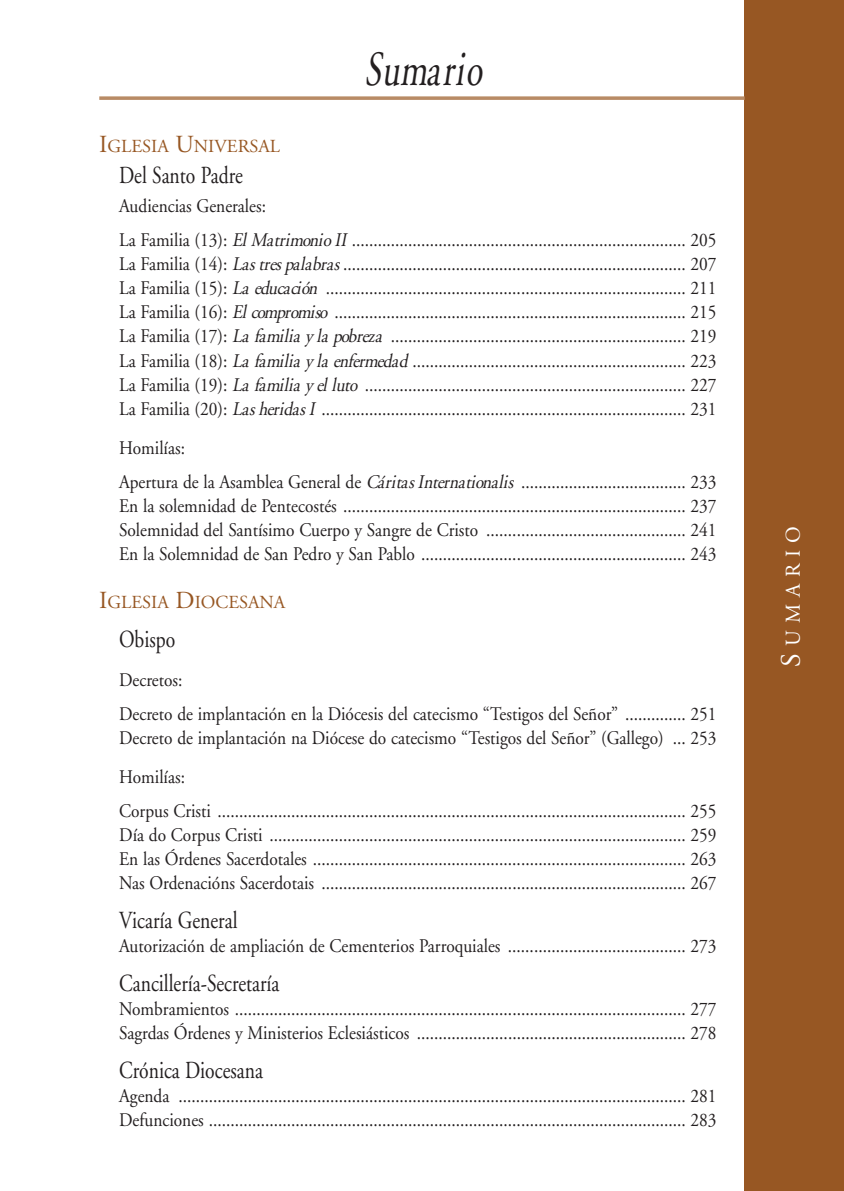
<style>
.page{position:relative;width:844px;height:1191px;background:#fff}
.page>*{position:absolute;margin:0;border:0;box-sizing:border-box;transform-origin:0 0}
.t1{font:italic 49px "Adobe Garamond";color:#231f20;scale:.7 1}
.t2{font:24.5px "Adobe Garamond";color:#231f20;scale:.8 1}
.t3{font:21px "Adobe Garamond";color:#fff}
.t4{font:19.25px/24.2px "Adobe Garamond";color:#231f20;scale:.9 1}
.t5{font:18.38px "Adobe Garamond";color:#975723}
.s1{font-size:24.5px}
.s2{font-style:italic}
.s3{font-size:28px}
</style>
<div class="page">
<div style="left:744px;top:0;width:99px;height:1191px;background:#975723"></div>
<svg style="left:99px;top:96px;width:645px;height:4px;background:#c09977"></svg>
<h1 class="t1" style="left:364px;top:50px;width:179px">Sumario</h1>
<p class="t5" style="left:99px;top:138px;width:182px"><span class="s1">I</span>GLESIA <span class="s1">U</span>NIVERSAL</p>
<p class="t2" style="left:119px;top:166px;width:156px">Del Santo Padre</p>
<p class="t4" style="left:119px;top:191px;width:665px;line-height:33.9px">Audiencias Generales:<br>La Familia (13): <span class="s2">ElMatrimonioII</span> ............................................................................. 205</p>
<p class="t4" style="left:119px;top:254px;width:665px;text-align:justify">La Familia (14): <span class="s2">Lastrespalabras</span>............................................................................... 207<br>La Familia (15): <span class="s2">Laeducación</span> ................................................................................... 211<br>La Familia (16): <span class="s2">Elcompromiso</span> ................................................................................. 215<br>La Familia (17): <span class="s2">Lafamiliay lapobreza</span> .................................................................... 219<br>La Familia (18): <span class="s2">Lafamiliay laenfermedad</span> ............................................................... 223<br>La Familia (19): <span class="s2">Lafamiliay elluto</span> .......................................................................... 227<br>La Familia (20): <span class="s2">LasheridasI</span> .................................................................................... 231</p>
<p class="t4" style="left:119px;top:432px;width:665px;line-height:33.9px">Homilías:<br>Apertura de la Asamblea General de <span class="s2">CáritasInternationalis</span> ...................................... 233</p>
<p class="t4" style="left:119px;top:495px;width:665px;text-align:justify">En la solemnidad de Pentecostés ............................................................................... 237<br>Solemnidad del Santísimo Cuerpo y Sangre de Cristo .............................................. 241<br>En la Solemnidad de San Pedro y San Pablo ............................................................. 243</p>
<p class="t5" style="left:99px;top:595px;width:187px"><span class="s1">I</span>GLESIA <span class="s1">D</span>IOCESANA</p>
<p class="t2" style="left:119px;top:629px;width:72px">Obispo</p>
<p class="t4" style="left:119px;top:664px;width:665px;line-height:33.9px">Decretos:<br>Decreto de implantación en la Diócesis del catecismo “Testigos del Señor” .............. 251</p>
<p class="t4" style="left:119px;top:720px;width:665px;line-height:39px">Decreto de implantación na Diócese do catecismo “Testigos del Señor” (Gallego) ... 253<br>Homilías:</p>
<p class="t4" style="left:119px;top:800px;width:665px;text-align:justify">Corpus Cristi ............................................................................................................ 255<br>Día do Corpus Cristi ................................................................................................ 259<br>En las Órdenes Sacerdotales ...................................................................................... 263<br>Nas Ordenacións Sacerdotais .................................................................................... 267</p>
<p class="t2" style="left:119px;top:910px;width:149px">Vicaría General</p>
<p class="t4" style="left:119px;top:935px;width:665px">Autorización de ampliación de Cementerios Parroquiales ......................................... 273</p>
<p class="t2" style="left:119px;top:973px;width:202px">Cancillería-Secretaría</p>
<p class="t4" style="left:119px;top:998px;width:665px">Nombramientos ........................................................................................................ 277<br>Sagrdas Órdenes y Ministerios Eclesiásticos .............................................................. 278</p>
<p class="t2" style="left:119px;top:1060px;width:181px">Crónica Diocesana</p>
<p class="t4" style="left:119px;top:1085px;width:665px">Agenda ..................................................................................................................... 281<br>Defunciones .............................................................................................................. 283</p>
<p class="t3" style="left:784px;top:667px;width:142px;rotate:-90deg"><span class="s3">S</span>UMARIO</p>
</div>
